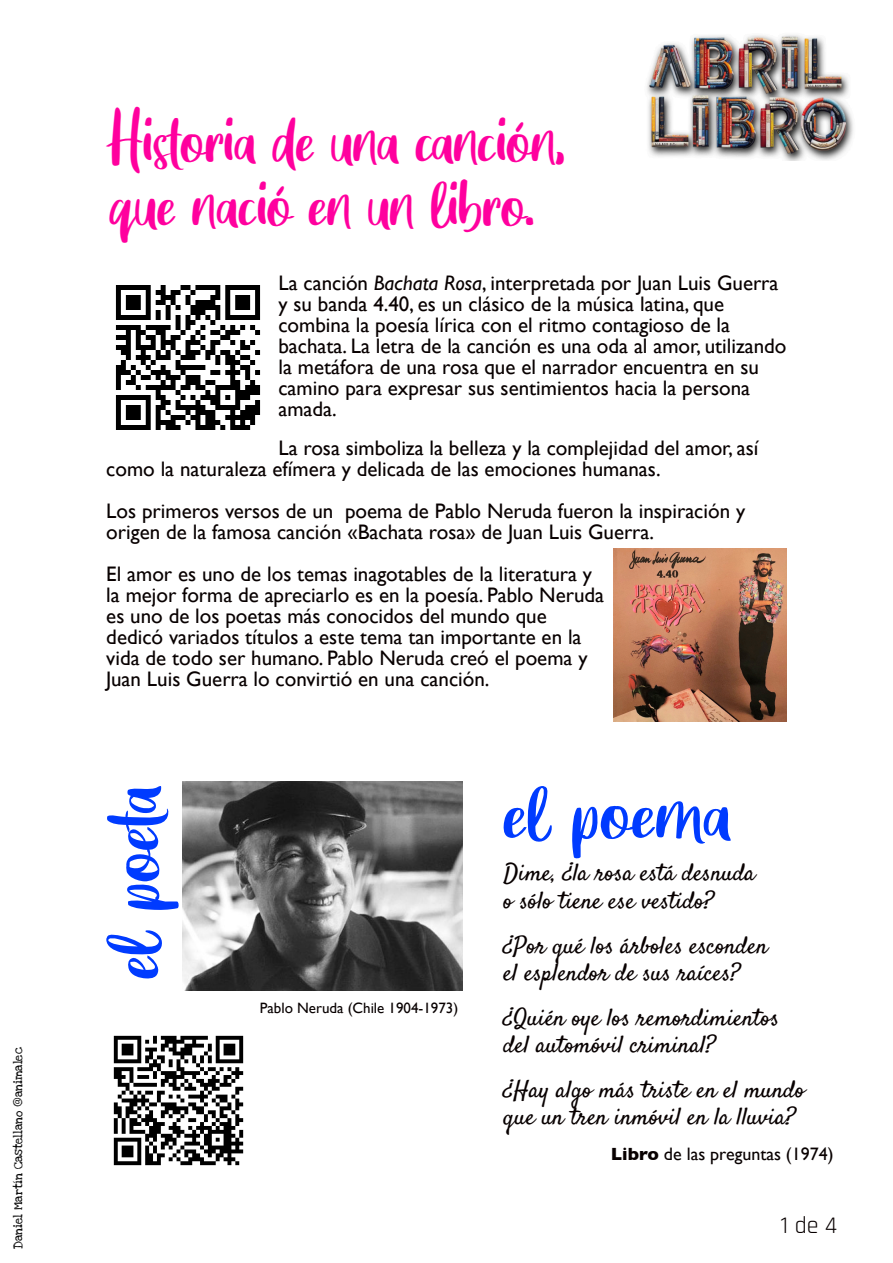
<style>
.page{position:relative;width:893px;height:1263px;background:#fff}
.page>*{position:absolute;margin:0;border:0;box-sizing:border-box;transform-origin:0 0}
.t1{font:51.75px "Great Wishes";color:#003bff}
.t2{font:43.95px/63.9px "Great Wishes";color:#ff009e;scale:.93 1}
.t3{font:24px/27px "Satisfy";color:#080000}
.t4{font:24px "Rajdhani";color:#080000}
.t5{font:21px/21px "Gill Sans";color:#080000}
.t6{font:18px "Gill Sans";color:#080000}
.t7{font:15px "Gill Sans";color:#080000}
.t8{font:9px "Love Ya Like A Sister";color:#000}
.s1{font-style:italic}
.s2{font-weight:700}
</style>
<div class="page">
<img style="left:647px;top:35px;width:206px;height:126px">
<img style="left:183px;top:781px;width:280px;height:210px">
<img style="left:614px;top:548px;width:173px;height:173px">
<img style="left:113px;top:1035px;width:131px;height:131px">
<img style="left:115px;top:285px;width:146px;height:145px">
<p class="t8" style="left:11px;top:1249px;width:204px;rotate:-90deg">Daniel Martín Castellano @animalec</p>
<h2 class="t2" style="left:110px;top:120px;width:492px">Historia de una canción, que nació en un libro.</h2>
<p class="t5" style="left:278px;top:275px;width:510px">La canción <span class="s1">Bachata Rosa</span>, interpretada por Juan Luis Guerra y su banda 4.40, es un clásico de la música latina, que combina la poesía lírica con el ritmo contagioso de la bachata. La letra de la canción es una oda al amor, utilizando la metáfora de una rosa que el narrador encuentra en su camino para expresar sus sentimientos hacia la persona amada.</p>
<p class="t5" style="left:106px;top:440px;width:654px;text-indent:172px">La rosa simboliza la belleza y la complejidad del amor, así como la naturaleza efímera y delicada de las emociones humanas.</p>
<p class="t5" style="left:106px;top:503px;width:640px">Los primeros versos de un poema de Pablo Neruda fueron la inspiración y origen de la famosa canción «Bachata rosa» de Juan Luis Guerra.</p>
<p class="t5" style="left:106px;top:566px;width:499px">El amor es uno de los temas inagotables de la literatura y la mejor forma de apreciarlo es en la poesía. Pablo Neruda es uno de los poetas más conocidos del mundo que dedicó variados títulos a este tema tan importante en la vida de todo ser humano. Pablo Neruda creó el poema y Juan Luis Guerra lo convirtió en una canción.</p>
<h1 class="t1" style="left:118px;top:978px;width:196px;rotate:-90deg">el poeta</h1>
<h1 class="t1" style="left:504px;top:798px;width:229px">el poema</h1>
<p class="t7" style="left:260px;top:1002px;width:200px">Pablo Neruda (Chile 1904-1973)</p>
<p class="t3" style="left:504px;top:864px;width:253px">Dime, ¿la rosa está desnuda o sólo tiene ese vestido?</p>
<p class="t3" style="left:504px;top:936px;width:266px">¿Por qué los árboles esconden el esplendor de sus raíces?</p>
<p class="t3" style="left:504px;top:1008px;width:277px">¿Quién oye los remordimientos del automóvil criminal?</p>
<p class="t3" style="left:504px;top:1080px;width:303px">¿Hay algo más triste en el mundo que un tren inmóvil en la lluvia?</p>
<p class="t6" style="left:611px;top:1147px;width:224px"><span class="s2">Libro</span> de las preguntas (1974)</p>
<p class="t4" style="left:781px;top:1210px;width:58px">1 de 4</p>
</div>
